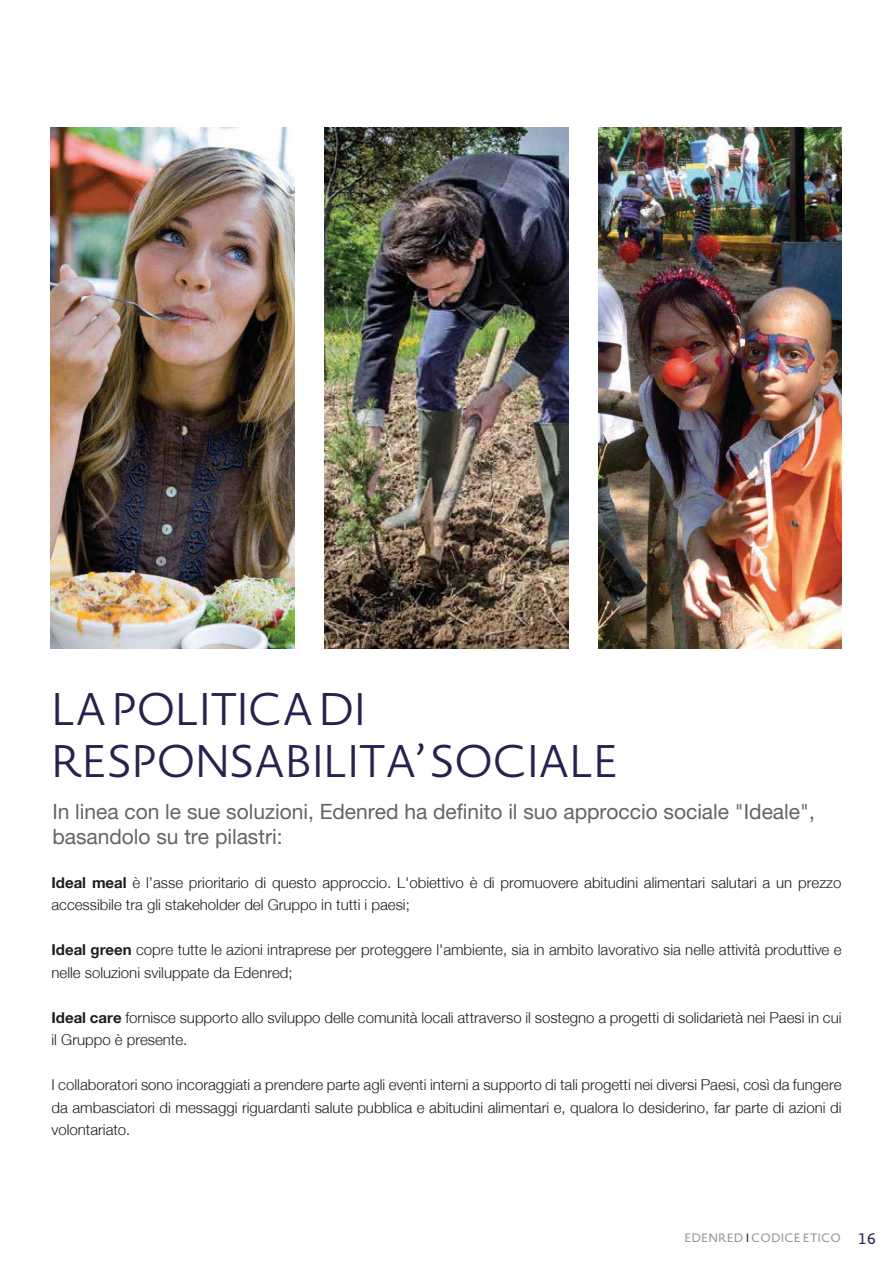
<style>
.page{position:relative;width:893px;height:1263px;background:#fff}
.page>*{position:absolute;margin:0;border:0;box-sizing:border-box;transform-origin:0 0}
.t1{font:300 45px/52.5px "Novel Sans Pro";letter-spacing:-.035em;color:#25224d}
.t2{font:21px/25.2px "Helvetica Neue";color:#636467}
.t3{font:300 15px/22.5px "Helvetica Neue";color:#1d1d1b}
.t4{font:15px "Novel Sans Pro";color:#25224d}
.t5{font:12px "Novel Sans Pro";color:#939598}
.s1{font-weight:700}
.s2{color:#25224e}
</style>
<div class="page">
<img style="left:51px;top:128px;width:244px;height:521px">
<img style="left:324px;top:128px;width:244px;height:521px">
<img style="left:598px;top:128px;width:244px;height:521px">
<h1 class="t1" style="left:51px;top:682px;width:570px">LA POLITICA DI<br>RESPONSABILITA’ SOCIALE</h1>
<h2 class="t2" style="left:52px;top:798px;width:764px">In linea con le sue soluzioni, Edenred ha definito il suo approccio sociale "Ideale", basandolo su tre pilastri:</h2>
<p class="t3" style="left:52px;top:871px;width:792px"><span class="s1">Ideal meal</span> è l’asse prioritario di questo approccio. L'obiettivo è di promuovere abitudini alimentari salutari a un prezzo accessibile tra gli stakeholder del Gruppo in tutti i paesi;</p>
<p class="t3" style="left:52px;top:938px;width:791px"><span class="s1">Ideal green</span> copre tutte le azioni intraprese per proteggere l'ambiente, sia in ambito lavorativo sia nelle attività produttive e nelle soluzioni sviluppate da Edenred;</p>
<p class="t3" style="left:52px;top:1006px;width:791px"><span class="s1">Ideal care</span> fornisce supporto allo sviluppo delle comunità locali attraverso il sostegno a progetti di solidarietà nei Paesi in cui il Gruppo è presente.</p>
<p class="t3" style="left:52px;top:1073px;width:792px;text-align:justify">I collaboratori sono incoraggiati a prendere parte agli eventi interni a supporto di tali progetti nei diversi Paesi, così da fungere da ambasciatori di messaggi riguardanti salute pubblica e abitudini alimentari e, qualora lo desiderino, far parte di azioni di volontariato.</p>
<p class="t5" style="left:684px;top:1229px;width:158px">EDENRED <span class="s2">I</span> CODICE ETICO</p>
<p class="t4" style="left:858px;top:1227px;width:19px">16</p>
</div>
